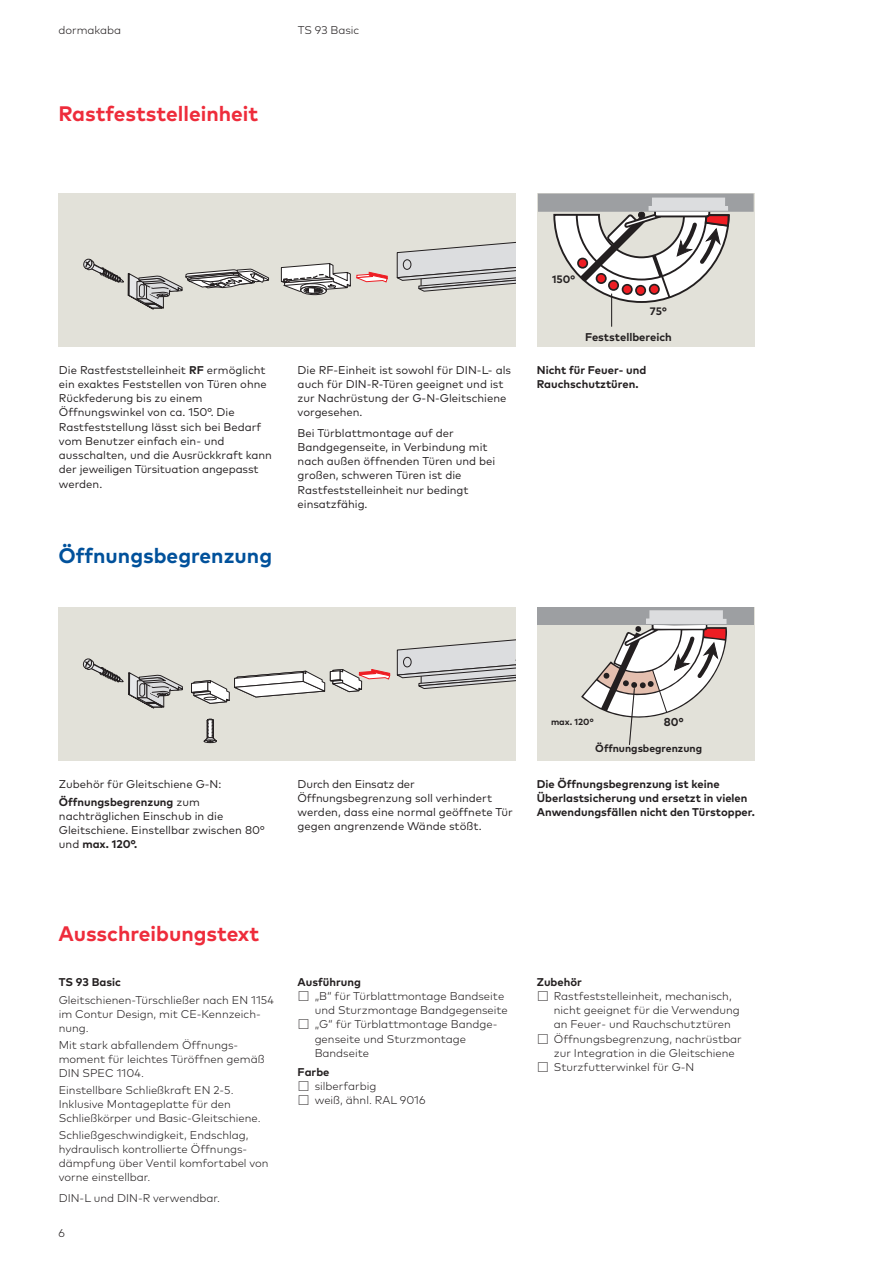
<style>
.page{position:relative;width:893px;height:1263px;background:#fff}
.page>*{position:absolute;margin:0;border:0;box-sizing:border-box;transform-origin:0 0}
.t1{font:700 21px "Mark Pro";color:#ee2c3b}
.t2{font:700 21px "Mark Pro";color:#01519b}
.t3{font:700 11.4px "Mark Pro";color:#231f20;scale:.96 1}
.t4{font:11.25px/14.2px "Mark Pro";color:#231f20}
.t5{font:300 11.25px/14.2px "Mark Pro";color:#231f20}
.t6{font:700 11.25px/14.2px "Mark Pro";color:#231f20}
.t7{font:700 10.8px "Mark Pro";color:#231f20}
.t8{font:700 10.5px "Mark Pro";color:#231f20}
.t9{font:700 9px "Mark Pro";color:#231f20}
.s1{font-weight:700}
</style>
<div class="page">
<div style="left:58px;top:193px;width:458px;height:153px;background:#e2e1d9"></div>
<svg style="left:396px;top:241px;width:120px;height:51px"></svg>
<svg style="left:83px;top:258px;width:305px;height:52px"></svg>
<div style="left:403px;top:260px;width:8px;height:9px;background:#dcdddf;border-radius:50%"></div>
<div style="left:403px;top:259px;width:9px;height:11px;border:1px solid #231f20;border-radius:50%"></div>
<div style="left:537px;top:193px;width:218px;height:153px;background:#e2e1d9"></div>
<div style="left:538px;top:194px;width:216px;height:18px;background:#9d9fa2"></div>
<hr style="left:611px;top:294px;width:1px;height:33px;background:#231f20">
<svg style="left:552px;top:198px;width:179px;height:106px"></svg>
<div style="left:58px;top:607px;width:458px;height:153px;background:#e2e1d9"></div>
<svg style="left:203px;top:718px;width:14px;height:26px"></svg>
<svg style="left:82px;top:639px;width:434px;height:70px"></svg>
<div style="left:403px;top:657px;width:8px;height:10px;background:#dcdddf;border-radius:50%"></div>
<div style="left:403px;top:657px;width:9px;height:10px;border:1px solid #231f20;border-radius:50%"></div>
<div style="left:537px;top:607px;width:218px;height:153px;background:#e2e1d9"></div>
<div style="left:537px;top:607px;width:217px;height:18px;background:#9d9fa2"></div>
<svg style="left:581px;top:610px;width:146px;height:135px"></svg>
<p class="t5" style="left:58px;top:22px;width:64px">dormakaba</p>
<p class="t5" style="left:298px;top:22px;width:63px">TS 93 Basic</p>
<h1 class="t1" style="left:58px;top:98px;width:201px">Rastfeststelleinheit</h1>
<p class="t4" style="left:59px;top:361px;width:215px">Die Rastfeststelleinheit <span class="s1">RF</span> ermöglicht ein exaktes Feststellen von Türen ohne Rückfederung bis zu einem Öffnungswinkel von ca. 150°. Die Rastfeststellung lässt sich bei Bedarf vom Benutzer einfach ein- und ausschalten, und die Ausrückkraft kann der jeweiligen Türsituation angepasst werden.</p>
<h1 class="t2" style="left:58px;top:539px;width:215px">Öffnungsbegrenzung</h1>
<p class="t4" style="left:298px;top:362px;width:215px">Die RF-Einheit ist sowohl für DIN-L- als auch für DIN-R-Türen geeignet und ist zur Nachrüstung der G-N-Gleitschiene vorgesehen.</p>
<p class="t4" style="left:298px;top:425px;width:199px">Bei Türblattmontage auf der<br>Bandgegenseite, in Verbindung mit nach außen öffnenden Türen und bei großen, schweren Türen ist die<br>Rastfeststelleinheit nur bedingt einsatzfähig.</p>
<p class="t7" style="left:552px;top:273px;width:24px">150°</p>
<p class="t7" style="left:650px;top:305px;width:18px">75°</p>
<p class="t6" style="left:585px;top:329px;width:88px">Feststellbereich</p>
<p class="t6" style="left:537px;top:361px;width:111px">Nicht für Feuer- und<br>Rauchschutztüren.</p>
<p class="t4" style="left:59px;top:774px;width:164px;line-height:18px">Zubehör für Gleitschiene G-N:<br><span class="s1">Öffnungsbegrenzung</span> zum</p>
<p class="t4" style="left:59px;top:808px;width:207px">nachträglichen Einschub in die<br>Gleitschiene. Einstellbar zwischen 80° und <span class="s1">max. 120°.</span></p>
<p class="t4" style="left:298px;top:776px;width:217px">Durch den Einsatz der<br>Öffnungsbegrenzung soll verhindert werden, dass eine normal geöffnete Tür gegen angrenzende Wände stößt.</p>
<p class="t9" style="left:551px;top:714px;width:44px">max. 120°</p>
<p class="t3" style="left:664px;top:715px;width:22px">80°</p>
<p class="t8" style="left:595px;top:740px;width:108px">Öffnungsbegrenzung</p>
<p class="t6" style="left:537px;top:775px;width:219px">Die Öffnungsbegrenzung ist keine<br>Überlastsicherung und ersetzt in vielen<br>Anwendungsfällen nicht den Türstopper.</p>
<h1 class="t1" style="left:58px;top:917px;width:202px">Ausschreibungstext</h1>
<p class="t6" style="left:59px;top:973px;width:64px">TS 93 Basic</p>
<p class="t5" style="left:59px;top:992px;width:217px">Gleitschienen-Türschließer nach EN 1154 im Contur Design, mit CE-Kennzeich&shy;nung.</p>
<p class="t5" style="left:59px;top:1037px;width:207px">Mit stark abfallendem Öffnungs&shy;moment für leichtes Türöffnen gemäß<br>DIN SPEC 1104.</p>
<p class="t5" style="left:59px;top:1082px;width:203px">Einstellbare Schließkraft EN 2-5.<br>Inklusive Montageplatte für den<br>Schließkörper und Basic-Gleitschiene.</p>
<p class="t5" style="left:59px;top:1127px;width:211px">Schließgeschwindigkeit, Endschlag, hydraulisch kontrollierte Öffnungs&shy;dämpfung über Ventil komfortabel von vorne einstellbar.</p>
<p class="t5" style="left:59px;top:1190px;width:163px">DIN-L und DIN-R verwendbar.</p>
<p class="t5" style="left:58px;top:1225px;width:8px">6</p>
<p class="t6" style="left:298px;top:973px;width:65px">Ausführung</p>
<p class="t5" style="left:298px;top:988px;width:208px">☐ „B“ für Türblattmontage Bandseite</p>
<p class="t5" style="left:315px;top:1002px;width:195px">und Sturzmontage Bandgegenseite</p>
<p class="t5" style="left:298px;top:1016px;width:201px">☐ „G“ für Türblattmontage Bandge-</p>
<p class="t5" style="left:315px;top:1031px;width:153px">genseite und Sturzmontage</p>
<p class="t5" style="left:315px;top:1045px;width:56px">Bandseite</p>
<p class="t6" style="left:298px;top:1063px;width:33px">Farbe</p>
<p class="t5" style="left:298px;top:1078px;width:129px">☐ silberfarbig<br>☐ weiß, ähnl. RAL 9016</p>
<p class="t6" style="left:537px;top:973px;width:47px">Zubehör</p>
<p class="t5" style="left:537px;top:988px;width:196px">☐ Rastfeststelleinheit, mechanisch,</p>
<p class="t5" style="left:554px;top:1002px;width:188px">nicht geeignet für die Verwendung</p>
<p class="t5" style="left:554px;top:1016px;width:178px">an Feuer- und Rauchschutztüren</p>
<p class="t5" style="left:537px;top:1031px;width:206px">☐ Öffnungsbegrenzung, nachrüstbar</p>
<p class="t5" style="left:554px;top:1045px;width:182px">zur Integration in die Gleitschiene</p>
<p class="t5" style="left:537px;top:1059px;width:159px">☐ Sturzfutterwinkel für G-N</p>
</div>
